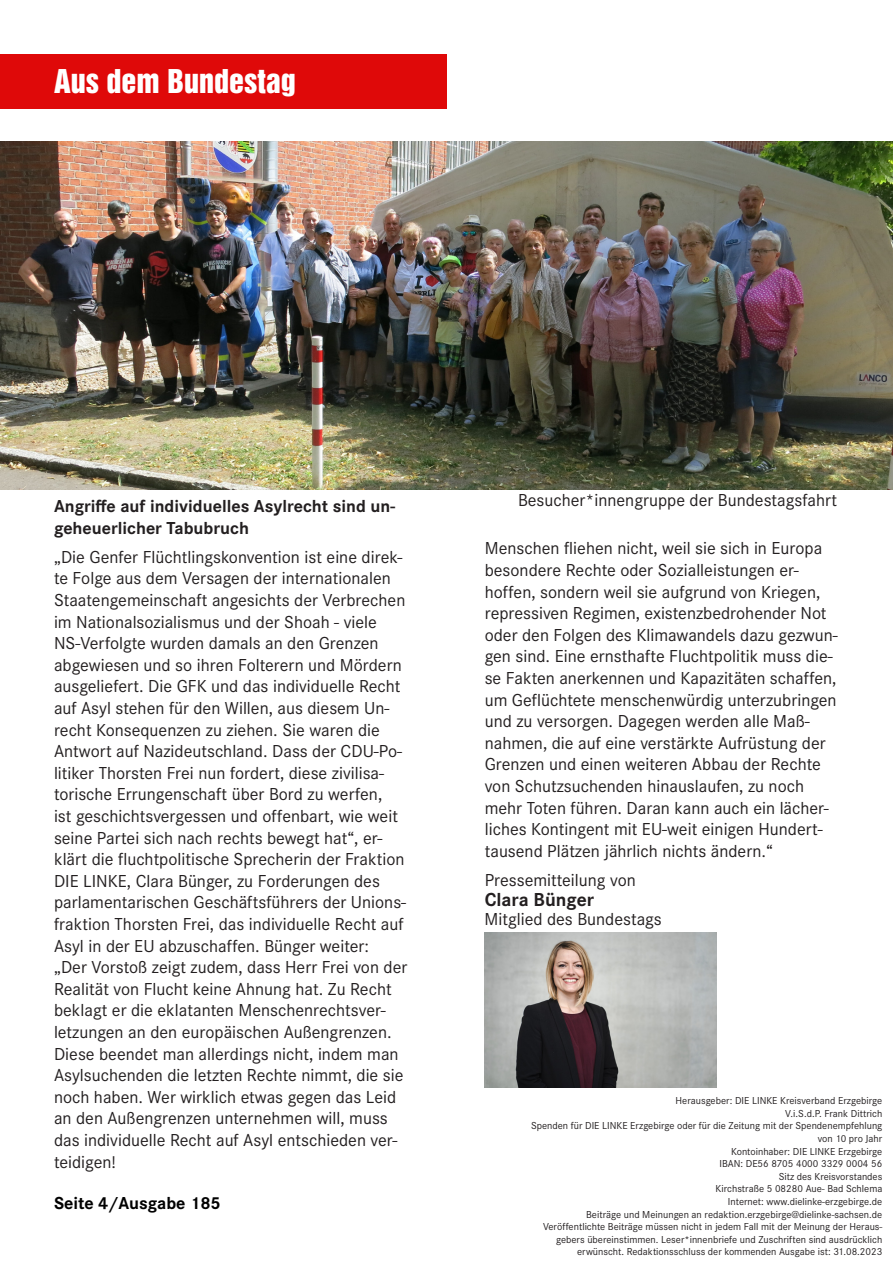
<style>
.page{position:relative;width:893px;height:1263px;background:#fff}
.page>*{position:absolute;margin:0;border:0;box-sizing:border-box;transform-origin:0 0}
.t1{font:30px "Helvetica Inserat LT Std";color:#fff}
.t2{font:700 19.5px "Corporate S";color:#231f20}
.t3{font:18px/21.6px "Corporate S";color:#231f20}
.t4{font:700 18px/21.6px "Corporate S";color:#231f20}
.t5{font:700 18px "Corporate S";color:#000}
.t6{font:10.5px/12.6px "Corporate S";color:#231f20;text-align:right}
</style>
<div class="page">
<div style="left:0;top:54px;width:446px;height:54px;background:#df0909"></div>
<img style="left:0;top:141px;width:893px;height:348px">
<img style="left:485px;top:932px;width:232px;height:155px">
<p class="t1" style="left:54px;top:63px;width:243px">Aus dem Bundestag</p>
<p class="t4" style="left:54px;top:495px;width:343px">Angriffe auf individuelles Asylrecht sind un&shy;geheuerlicher Tabubruch</p>
<p class="t3" style="left:54px;top:546px;width:354px">„Die Genfer Flüchtlingskonvention ist eine direk&shy;te Folge aus dem Versagen der internationalen Staatengemeinschaft angesichts der Verbrechen im Nationalsozialismus und der Shoah - viele NS-Verfolgte wurden damals an den Grenzen abgewiesen und so ihren Folterern und Mördern ausgeliefert. Die GFK und das individuelle Recht auf Asyl stehen für den Willen, aus diesem Un&shy;recht Konsequenzen zu ziehen. Sie waren die Antwort auf Nazideutschland. Dass der CDU-Po&shy;litiker Thorsten Frei nun fordert, diese zivilisa&shy;torische Errungenschaft über Bord zu werfen,<br>ist geschichtsvergessen und offenbart, wie weit seine Partei sich nach rechts bewegt hat“, er&shy;klärt die fluchtpolitische Sprecherin der Fraktion DIE LINKE, Clara Bünger, zu Forderungen des parlamentarischen Geschäftsführers der Unions&shy;fraktion Thorsten Frei, das individuelle Recht auf Asyl in der EU abzuschaffen. Bünger weiter:</p>
<p class="t3" style="left:54px;top:956px;width:355px">„Der Vorstoß zeigt zudem, dass Herr Frei von der Realität von Flucht keine Ahnung hat. Zu Recht beklagt er die eklatanten Menschenrechtsver&shy;letzungen an den europäischen Außengrenzen.<br>Diese beendet man allerdings nicht, indem man Asylsuchenden die letzten Rechte nimmt, die sie noch haben. Wer wirklich etwas gegen das Leid an den Außengrenzen unternehmen will, muss das individuelle Recht auf Asyl entschieden ver&shy;teidigen!</p>
<p class="t5" style="left:54px;top:1190px;width:168px">Seite 4/Ausgabe 185</p>
<p class="t3" style="left:518px;top:490px;width:321px">Besucher*innengruppe der Bundestagsfahrt</p>
<p class="t3" style="left:485px;top:538px;width:355px">Menschen fliehen nicht, weil sie sich in Europa besondere Rechte oder Sozialleistungen er&shy;hoffen, sondern weil sie aufgrund von Kriegen, repressiven Regimen, existenzbedrohender Not oder den Folgen des Klimawandels dazu gezwun&shy;gen sind. Eine ernsthafte Fluchtpolitik muss die&shy;se Fakten anerkennen und Kapazitäten schaffen, um Geflüchtete menschenwürdig unterzubringen und zu versorgen. Dagegen werden alle Maß&shy;nahmen, die auf eine verstärkte Aufrüstung der Grenzen und einen weiteren Abbau der Rechte von Schutzsuchenden hinauslaufen, zu noch mehr Toten führen. Daran kann auch ein lächer&shy;liches Kontingent mit EU-weit einigen Hundert&shy;tausend Plätzen jährlich nichts ändern.“</p>
<p class="t3" style="left:485px;top:869px;width:153px">Pressemitteilung von</p>
<p class="t2" style="left:485px;top:886px;width:111px">Clara Bünger</p>
<p class="t3" style="left:484px;top:908px;width:179px">Mitglied des Bundestags</p>
<p class="t6" style="left:676px;top:1094px;width:208px">Herausgeber: DIE LINKE Kreisverband Erzgebirge</p>
<p class="t6" style="left:785px;top:1107px;width:99px">V.i.S.d.P. Frank Dittrich</p>
<p class="t6" style="left:531px;top:1120px;width:353px">Spenden für DIE LINKE Erzgebirge oder für die Zeitung mit der Spendenempfehlung von 10 pro Jahr</p>
<p class="t6" style="left:731px;top:1145px;width:153px">Kontoinhaber: DIE LINKE Erzgebirge</p>
<p class="t6" style="left:719px;top:1157px;width:164px">IBAN: DE56 8705 4000 3329 0004 56</p>
<p class="t6" style="left:779px;top:1170px;width:105px">Sitz des Kreisvorstandes</p>
<p class="t6" style="left:716px;top:1183px;width:168px">Kirchstraße 5 08280 Aue- Bad Schlema</p>
<p class="t6" style="left:728px;top:1195px;width:156px">Internet: www.dielinke-erzgebirge.de</p>
<p class="t6" style="left:586px;top:1208px;width:298px">Beiträge und Meinungen an redaktion.erzgebirge@dielinke-sachsen.de</p>
<p class="t6" style="left:543px;top:1220px;width:341px">Veröffentlichte Beiträge müssen nicht in jedem Fall mit der Meinung der Heraus&shy;gebers übereinstimmen. Leser*innenbriefe und Zuschriften sind ausdrücklich erwünscht. Redaktionsschluss der kommenden Ausgabe ist: 31.08.2023</p>
</div>
